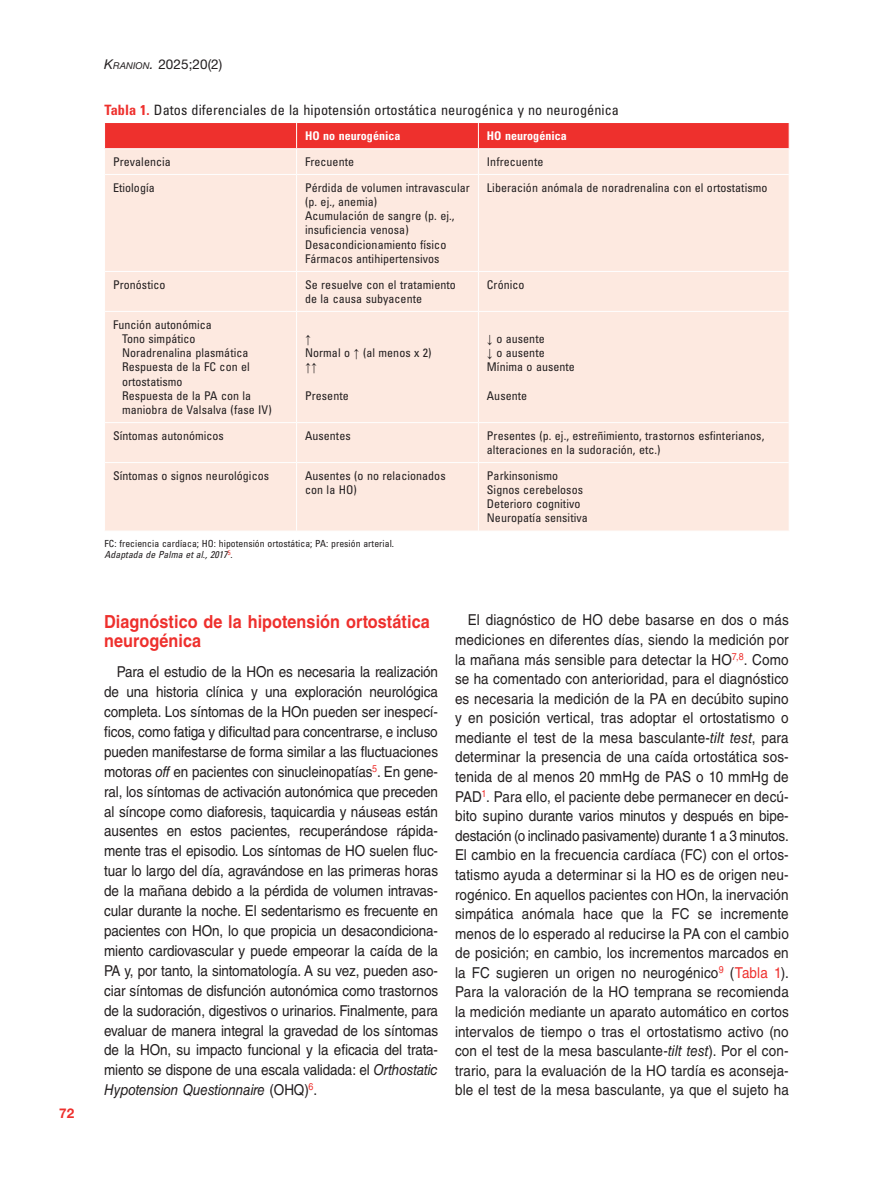
<style>
.page{position:relative;width:893px;height:1191px;background:#fff}
.page>*{position:absolute;margin:0;border:0;box-sizing:border-box;transform-origin:0 0}
.t1{font:700 18px/20px "Helvetica LT Std";letter-spacing:.005em;color:#ee302d;scale:.9 1}
.t2{font:15px/19.6px "Helvetica LT Std";letter-spacing:-.01em;color:#231f20;text-align:justify;scale:.9 1}
.t3{font:condensed 14.25px "Univers LT Std";letter-spacing:.005em;color:#231f20}
.t4{font:13.5px "Helvetica Neue LT Std";letter-spacing:.005em;color:#231f20}
.t5{font:700 13.5px "Helvetica Neue LT Std";color:#ee302d}
.t6{font:condensed 12px/14.2px "Univers LT Std";letter-spacing:.005em;color:#231f20}
.t7{font:700 condensed 12px "Univers LT Std";letter-spacing:.005em;color:#fff}
.t8{font:12px "Times New Roman";color:#231f20}
.t9{font:condensed 9.75px/11.2px "Univers LT Std";letter-spacing:.005em;color:#231f20}
.s1{font-style:italic}
.s2{font-style:italic;font-size:9.45px}
.s3{font-weight:700;color:#ee302d}
.s4{font-family:"Times New Roman";font-stretch:normal}
.s5{color:#ee302d}
</style>
<div class="page">
<div style="left:105px;top:175px;width:684px;height:355px;background:#fde9e0"></div>
<hr style="left:296px;top:175px;width:1px;height:96px;background:#fff">
<hr style="left:478px;top:175px;width:1px;height:96px;background:#fff">
<hr style="left:296px;top:272px;width:1px;height:39px;background:#fff">
<hr style="left:478px;top:272px;width:1px;height:39px;background:#fff">
<hr style="left:296px;top:312px;width:1px;height:110px;background:#fff">
<hr style="left:478px;top:312px;width:1px;height:110px;background:#fff">
<hr style="left:296px;top:423px;width:1px;height:39px;background:#fff">
<hr style="left:478px;top:423px;width:1px;height:39px;background:#fff">
<hr style="left:296px;top:463px;width:1px;height:67px;background:#fff">
<hr style="left:478px;top:463px;width:1px;height:67px;background:#fff">
<hr style="left:105px;top:271px;width:192px;height:1px;background:#fff">
<hr style="left:297px;top:271px;width:181px;height:1px;background:#fff">
<hr style="left:478px;top:271px;width:311px;height:1px;background:#fff">
<hr style="left:105px;top:311px;width:192px;height:1px;background:#fff">
<hr style="left:297px;top:311px;width:181px;height:1px;background:#fff">
<hr style="left:478px;top:311px;width:311px;height:1px;background:#fff">
<hr style="left:105px;top:422px;width:192px;height:1px;background:#fff">
<hr style="left:297px;top:422px;width:181px;height:1px;background:#fff">
<hr style="left:478px;top:422px;width:311px;height:1px;background:#fff">
<hr style="left:105px;top:462px;width:192px;height:1px;background:#fff">
<hr style="left:297px;top:462px;width:181px;height:1px;background:#fff">
<hr style="left:478px;top:462px;width:311px;height:1px;background:#fff">
<svg style="left:105px;top:123px;width:685px;height:51px;background:#f58d87"></svg>
<hr style="left:104px;top:148px;width:193px;height:1px;background:#fff">
<hr style="left:297px;top:148px;width:181px;height:1px;background:#fff">
<hr style="left:478px;top:148px;width:311px;height:1px;background:#fff">
<p class="t5" style="left:59px;top:1104px;width:17px">72</p>
<p class="t4" style="left:104px;top:56px;width:120px"><span class="s1">K</span><span class="s2">RANION</span><span class="s1">.</span> 2025;20(2)</p>
<p class="t3" style="left:105px;top:100px;width:516px"><span class="s3">Tabla 1.</span> Datos diferenciales de la hipotensión ortostática neurogénica y no neurogénica</p>
<p class="t7" style="left:305px;top:129px;width:97px">HO no neurogénica</p>
<p class="t7" style="left:487px;top:129px;width:81px">HO neurogénica</p>
<p class="t6" style="left:113px;top:154px;width:59px">Prevalencia</p>
<p class="t6" style="left:305px;top:154px;width:51px">Frecuente</p>
<p class="t6" style="left:487px;top:154px;width:58px">Infrecuente</p>
<p class="t6" style="left:113px;top:180px;width:43px">Etiología</p>
<p class="t6" style="left:305px;top:180px;width:166px">Pérdida de volumen intravascular (p. ej., anemia)<br>Acumulación de sangre (p. ej., insuficiencia venosa)<br>Desacondicionamiento físico<br>Fármacos antihipertensivos</p>
<p class="t6" style="left:487px;top:180px;width:282px">Liberación anómala de noradrenalina con el ortostatismo</p>
<p class="t6" style="left:113px;top:277px;width:54px">Pronóstico</p>
<p class="t6" style="left:305px;top:277px;width:152px">Se resuelve con el tratamiento de la causa subyacente</p>
<p class="t6" style="left:487px;top:277px;width:39px">Crónico</p>
<p class="t6" style="left:122px;top:317px;width:151px;text-indent:-9px">Función autonómica<br>Tono simpático<br>Noradrenalina plasmática<br>Respuesta de la FC con el ortostatismo<br>Respuesta de la PA con la maniobra de Valsalva (fase IV)</p>
<p class="t6" style="left:487px;top:331px;width:90px"><span class="s4">↓</span> o ausente<br><span class="s4">↓</span> o ausente<br>Mínima o ausente</p>
<p class="t6" style="left:487px;top:388px;width:42px">Ausente</p>
<p class="t8" style="left:305px;top:330px;width:7px">↑</p>
<p class="t6" style="left:305px;top:345px;width:128px">Normal o <span class="s4">↑</span> (al menos x 2)</p>
<p class="t8" style="left:305px;top:359px;width:14px">↑↑</p>
<p class="t6" style="left:305px;top:388px;width:45px">Presente</p>
<p class="t6" style="left:113px;top:428px;width:112px">Síntomas autonómicos</p>
<p class="t6" style="left:305px;top:428px;width:47px">Ausentes</p>
<p class="t6" style="left:487px;top:428px;width:279px">Presentes (p. ej., estreñimiento, trastornos esfinterianos, alteraciones en la sudoración, etc.)</p>
<p class="t6" style="left:113px;top:468px;width:158px">Síntomas o signos neurológicos</p>
<p class="t6" style="left:305px;top:468px;width:142px">Ausentes (o no relacionados con la HO)</p>
<p class="t6" style="left:487px;top:468px;width:102px">Parkinsonismo<br>Signos cerebelosos<br>Deterioro cognitivo<br>Neuropatía sensitiva</p>
<p class="t9" style="left:105px;top:537px;width:291px">FC: freciencia cardíaca; HO: hipotensión ortostática; PA: presión arterial.<br><span class="s1">Adaptada de Palma et al., 2017</span><sup>5</sup>.</p>
<p class="t1" style="left:104px;top:611px;width:363px">Diagnóstico de la hipotensión ortostática neurogénica</p>
<p class="t2" style="left:104px;top:662px;width:373px;text-indent:13px">Para el estudio de la HOn es necesaria la realización de una historia clínica y una exploración neurológica completa. Los síntomas de la HOn pueden ser inespecí&shy;ficos, como fatiga y dificultad para concentrarse, e incluso pueden manifestarse de forma similar a las fluctuaciones motoras <span class="s1">off</span> en pacientes con sinucleinopatías<sup>5</sup>. En gene&shy;ral, los síntomas de activación autonómica que preceden al síncope como diaforesis, taquicardia y náuseas están ausentes en estos pacientes, recuperándose rápida&shy;mente tras el episodio. Los síntomas de HO suelen fluc&shy;tuar lo largo del día, agravándose en las primeras horas de la mañana debido a la pérdida de volumen intravas&shy;cular durante la noche. El sedentarismo es frecuente en pacientes con HOn, lo que propicia un desacondiciona&shy;miento cardiovascular y puede empeorar la caída de la PA y, por tanto, la sintomatología. A su vez, pueden aso&shy;ciar síntomas de disfunción autonómica como trastornos de la sudoración, digestivos o urinarios. Finalmente, para evaluar de manera integral la gravedad de los síntomas de la HOn, su impacto funcional y la eficacia del trata&shy;miento se dispone de una escala validada: el <span class="s1">Orthostatic Hypotension Questionnaire</span> (OHQ)<sup>6</sup>.</p>
<p class="t2" style="left:455px;top:610px;width:372px;text-indent:13px">El diagnóstico de HO debe basarse en dos o más mediciones en diferentes días, siendo la medición por la mañana más sensible para detectar la HO<sup>7,8</sup>. Como se ha comentado con anterioridad, para el diagnóstico es necesaria la medición de la PA en decúbito supino y en posición vertical, tras adoptar el ortostatismo o mediante el test de la mesa basculante-<span class="s1">tilt test</span>, para determinar la presencia de una caída ortostática sos&shy;tenida de al menos 20 mmHg de PAS o 10 mmHg de PAD<sup>1</sup>. Para ello, el paciente debe permanecer en decú&shy;bito supino durante varios minutos y después en bipe&shy;destación (o inclinado pasivamente) durante 1 a 3 minutos.<br>El cambio en la frecuencia cardíaca (FC) con el ortos&shy;tatismo ayuda a determinar si la HO es de origen neu&shy;rogénico. En aquellos pacientes con HOn, la inervación simpática anómala hace que la FC se incremente menos de lo esperado al reducirse la PA con el cambio de posición; en cambio, los incrementos marcados en la FC sugieren un origen no neurogénico<sup>9</sup> (<span class="s5">Tabla 1</span>).<br>Para la valoración de la HO temprana se recomienda la medición mediante un aparato automático en cortos intervalos de tiempo o tras el ortostatismo activo (no con el test de la mesa basculante-<span class="s1">tilt test</span>). Por el con&shy;trario, para la evaluación de la HO tardía es aconseja&shy;ble el test de la mesa basculante, ya que el sujeto ha</p>
</div>
